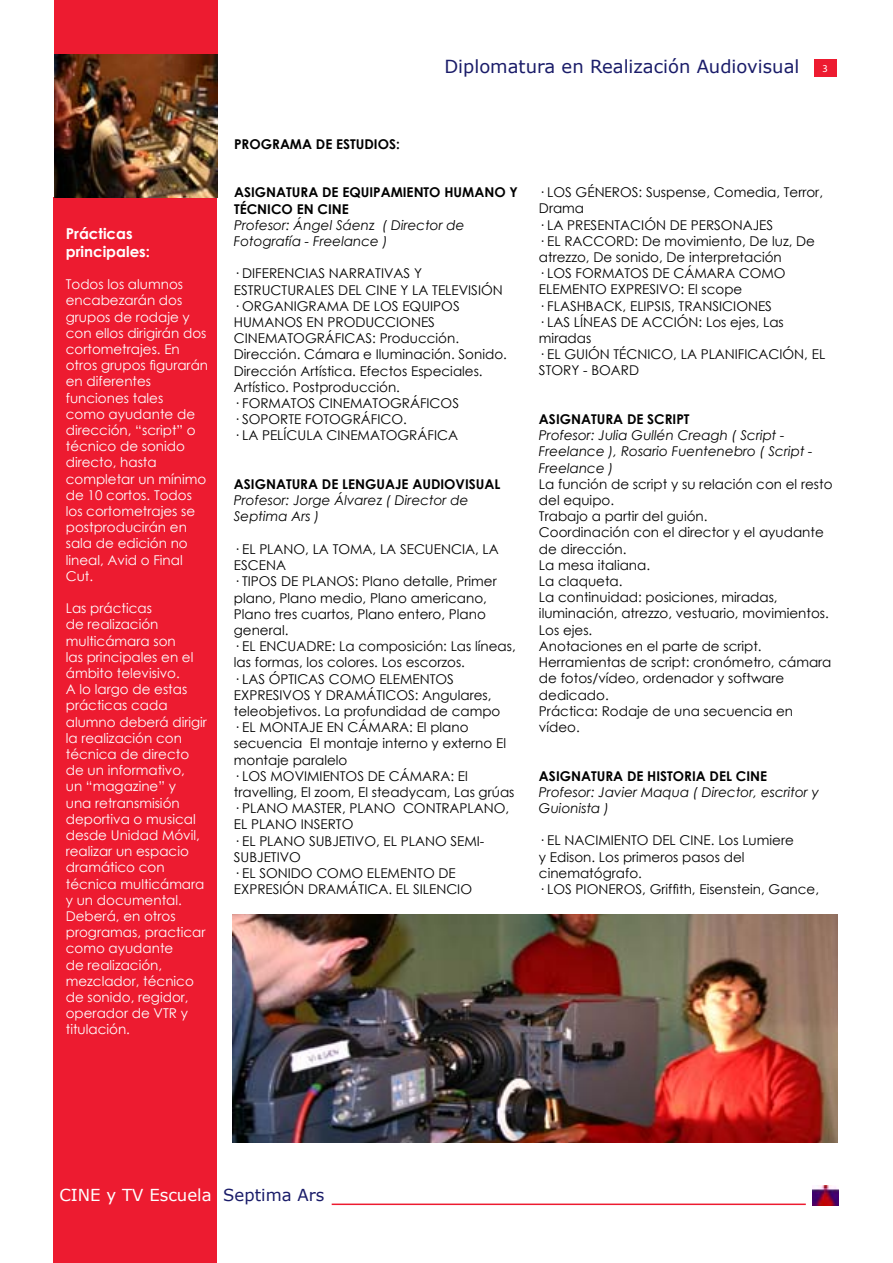
<style>
.page{position:relative;width:893px;height:1263px;background:#fff}
.page>*{position:absolute;margin:0;border:0;box-sizing:border-box;transform-origin:0 0}
.t1{font:18px "Verdana";color:#1a1c69}
.t2{font:16.5px "Verdana";color:#fff}
.t3{font:700 15px/18px "Century Gothic";color:#fff}
.t4{font:13.5px/16.2px "Century Gothic";color:#000}
.t5{font:13.5px/16.2px "Century Gothic";color:#fff}
.t6{font:italic 13.5px/16.2px "Century Gothic";color:#000}
.t7{font:700 13.5px/16.2px "Century Gothic";color:#000}
.t8{font:10.5px "Myriad Pro";color:#fff}
.s1{color:#1a1c69}
</style>
<div class="page">
<div style="left:54px;top:198px;width:163px;height:1065px;background:#ed1b30"></div>
<div style="left:814px;top:59px;width:23px;height:18px;background:#ed1b30"></div>
<div style="left:54px;top:0;width:163px;height:54px;background:#ed1b30"></div>
<hr style="left:332px;top:1203px;width:474px;height:2px;background:#ed1b30">
<img style="left:812px;top:1185px;width:27px;height:21px">
<img style="left:54px;top:54px;width:163px;height:143px">
<img style="left:233px;top:914px;width:605px;height:229px">
<p class="t3" style="left:66px;top:224px;width:86px">Prácticas principales:</p>
<p class="t5" style="left:66px;top:276px;width:144px">Todos los alumnos encabezarán dos grupos de rodaje y con ellos dirigirán dos cortometrajes. En otros grupos figurarán en diferentes funciones tales<br>como ayudante de dirección, “script” o técnico de sonido directo, hasta completar un mínimo de 10 cortos. Todos los cortometrajes se postproducirán en sala de edición no lineal, Avid o Final<br>Cut.</p>
<p class="t5" style="left:66px;top:600px;width:143px">Las prácticas<br>de realización multicámara son<br>las principales en el ámbito televisivo.<br>A lo largo de estas prácticas cada alumno deberá dirigir la realización con técnica de directo de un informativo,<br>un “magazine” y<br>una retransmisión deportiva o musical desde Unidad Móvil, realizar un espacio dramático con técnica multicámara y un documental.<br>Deberá, en otros programas, practicar como ayudante<br>de realización, mezclador, técnico de sonido, regidor, operador de VTR y titulación.</p>
<h1 class="t1" style="left:444px;top:54px;width:357px">Diplomatura en Realización Audiovisual</h1>
<p class="t8" style="left:823px;top:62px;width:7px">3</p>
<p class="t7" style="left:234px;top:135px;width:167px">PROGRAMA DE ESTUDIOS:</p>
<p class="t7" style="left:234px;top:184px;width:285px">ASIGNATURA DE EQUIPAMIENTO HUMANO Y<br>TÉCNICO EN CINE</p>
<p class="t6" style="left:234px;top:217px;width:232px">Profesor: Ángel Sáenz ( Director de<br>Fotografía - Freelance )</p>
<p class="t4" style="left:234px;top:265px;width:275px">· DIFERENCIAS NARRATIVAS Y<br>ESTRUCTURALES DEL CINE Y LA TELEVISIÓN · ORGANIGRAMA DE LOS EQUIPOS<br>HUMANOS EN PRODUCCIONES<br>CINEMATOGRÁFICAS: Producción.<br>Dirección. Cámara e Iluminación. Sonido.<br>Dirección Artística. Efectos Especiales.<br>Artístico. Postproducción.<br>· FORMATOS CINEMATOGRÁFICOS<br>· SOPORTE FOTOGRÁFICO.<br>· LA PELÍCULA CINEMATOGRÁFICA</p>
<p class="t7" style="left:234px;top:475px;width:267px">ASIGNATURA DE LENGUAJE AUDIOVISUAL</p>
<p class="t6" style="left:234px;top:492px;width:236px">Profesor: Jorge Álvarez ( Director de<br>Septima Ars )</p>
<p class="t4" style="left:234px;top:541px;width:283px">· EL PLANO, LA TOMA, LA SECUENCIA, LA<br>ESCENA<br>· TIPOS DE PLANOS: Plano detalle, Primer plano, Plano medio, Plano americano,<br>Plano tres cuartos, Plano entero, Plano general.<br>· EL ENCUADRE: La composición: Las líneas, las formas, los colores. Los escorzos.<br>· LAS ÓPTICAS COMO ELEMENTOS<br>EXPRESIVOS Y DRAMÁTICOS: Angulares, teleobjetivos. La profundidad de campo<br>· EL MONTAJE EN CÁMARA: El plano secuencia El montaje interno y externo El montaje paralelo<br>· LOS MOVIMIENTOS DE CÁMARA: El travelling, El zoom, El steadycam, Las grúas · PLANO MASTER, PLANO CONTRAPLANO,<br>EL PLANO INSERTO<br>· EL PLANO SUBJETIVO, EL PLANO SEMI-<br>SUBJETIVO<br>· EL SONIDO COMO ELEMENTO DE<br>EXPRESIÓN DRAMÁTICA. EL SILENCIO</p>
<p class="t4" style="left:539px;top:184px;width:288px">· LOS GÉNEROS: Suspense, Comedia, Terror,<br>Drama<br>· LA PRESENTACIÓN DE PERSONAJES<br>· EL RACCORD: De movimiento, De luz, De atrezzo, De sonido, De interpretación<br>· LOS FORMATOS DE CÁMARA COMO<br>ELEMENTO EXPRESIVO: El scope<br>· FLASHBACK, ELIPSIS, TRANSICIONES<br>· LAS LÍNEAS DE ACCIÓN: Los ejes, Las miradas<br>· EL GUIÓN TÉCNICO, LA PLANIFICACIÓN, EL<br>STORY - BOARD</p>
<p class="t7" style="left:539px;top:410px;width:152px">ASIGNATURA DE SCRIPT</p>
<p class="t6" style="left:539px;top:427px;width:275px">Profesor: Julia Gullén Creagh ( Script -<br>Freelance ), Rosario Fuentenebro ( Script -<br>Freelance )</p>
<p class="t4" style="left:539px;top:476px;width:295px">La función de script y su relación con el resto del equipo.<br>Trabajo a partir del guión.<br>Coordinación con el director y el ayudante de dirección.<br>La mesa italiana.<br>La claqueta.<br>La continuidad: posiciones, miradas, iluminación, atrezzo, vestuario, movimientos.<br>Los ejes.<br>Anotaciones en el parte de script.<br>Herramientas de script: cronómetro, cámara de fotos/vídeo, ordenador y software dedicado.<br>Práctica: Rodaje de una secuencia en vídeo.</p>
<p class="t7" style="left:539px;top:767px;width:230px">ASIGNATURA DE HISTORIA DEL CINE</p>
<p class="t6" style="left:539px;top:783px;width:281px">Profesor: Javier Maqua ( Director, escritor y<br>Guionista )</p>
<p class="t4" style="left:539px;top:832px;width:282px">· EL NACIMIENTO DEL CINE. Los Lumiere<br>y Edison. Los primeros pasos del cinematógrafo.<br>· LOS PIONEROS, Griffith, Eisenstein, Gance,</p>
<p class="t2" style="left:59px;top:1184px;width:266px">CINE y TV Escuela <span class="s1">Septima Ars</span></p>
</div>
